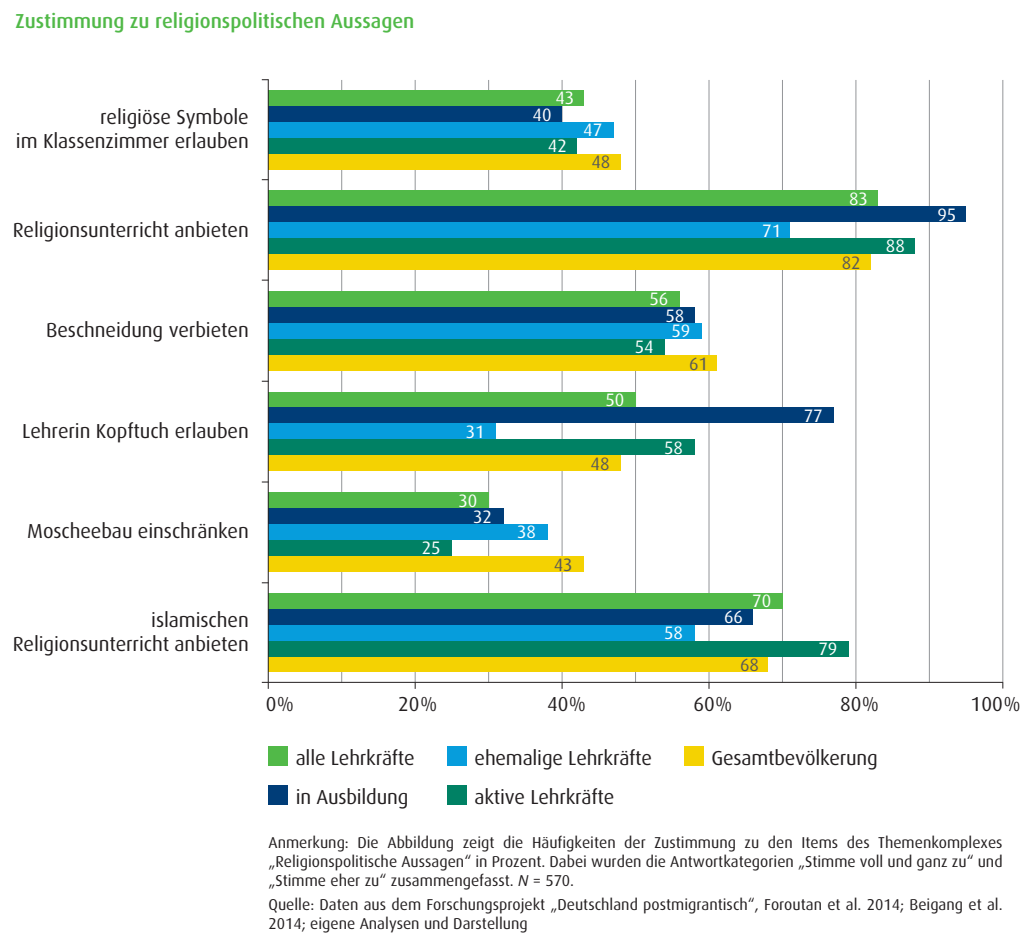
<style>
.page{position:relative;width:1034px;height:942px;background:#fff}
.page>*{position:absolute;margin:0;border:0;box-sizing:border-box;transform-origin:0 0}
.t1{font:20.25px/24.3px "Dax Turk";letter-spacing:-.005em;color:#231f20;text-align:right}
.t2{font:500 20.25px "Dax Turk";color:#51b948}
.t3{font:18px/15.8px "Dax Turk";color:#fff;text-align:center}
.t4{font:18px "Dax Turk";color:#57585a}
.t5{font:15.75px/18.9px "Dax Turk";color:#231f20;text-align:justify}
.s1{font-family:"Dax CE";font-style:italic}
</style>
<div class="page">
<div style="left:268px;top:746px;width:19px;height:20px;background:#51b948"></div>
<div style="left:447px;top:746px;width:19px;height:20px;background:#069ddc"></div>
<div style="left:684px;top:746px;width:19px;height:20px;background:#f4d202"></div>
<div style="left:268px;top:785px;width:19px;height:19px;background:#003d78"></div>
<div style="left:447px;top:785px;width:19px;height:19px;background:#008164"></div>
<hr style="left:709px;top:80px;width:1px;height:602px;background:#939598">
<hr style="left:855px;top:80px;width:1px;height:602px;background:#939598">
<hr style="left:782px;top:80px;width:1px;height:602px;background:#939598">
<hr style="left:929px;top:80px;width:1px;height:602px;background:#939598">
<hr style="left:562px;top:80px;width:1px;height:602px;background:#939598">
<hr style="left:635px;top:80px;width:1px;height:602px;background:#939598">
<hr style="left:415px;top:80px;width:1px;height:602px;background:#939598">
<hr style="left:488px;top:80px;width:1px;height:602px;background:#939598">
<hr style="left:341px;top:80px;width:1px;height:602px;background:#939598">
<hr style="left:1002px;top:80px;width:1px;height:602px;background:#939598">
<hr style="left:268px;top:682px;width:735px;height:1px;background:#231f20">
<svg style="left:262px;top:682px;width:7px;height:7px"></svg>
<div style="left:268px;top:592px;width:514px;height:16px;background:#51b948"></div>
<div style="left:268px;top:656px;width:500px;height:16px;background:#f4d202"></div>
<div style="left:268px;top:608px;width:485px;height:16px;background:#003d78"></div>
<div style="left:268px;top:624px;width:426px;height:16px;background:#069ddc"></div>
<div style="left:268px;top:640px;width:580px;height:16px;background:#008164"></div>
<div style="left:268px;top:492px;width:221px;height:16px;background:#51b948"></div>
<div style="left:268px;top:556px;width:316px;height:16px;background:#f4d202"></div>
<div style="left:268px;top:508px;width:235px;height:16px;background:#003d78"></div>
<div style="left:268px;top:524px;width:279px;height:16px;background:#069ddc"></div>
<div style="left:268px;top:540px;width:184px;height:16px;background:#008164"></div>
<div style="left:268px;top:391px;width:367px;height:16px;background:#51b948"></div>
<div style="left:268px;top:455px;width:353px;height:16px;background:#f4d202"></div>
<div style="left:268px;top:407px;width:566px;height:16px;background:#003d78"></div>
<div style="left:268px;top:423px;width:228px;height:16px;background:#069ddc"></div>
<div style="left:268px;top:439px;width:426px;height:16px;background:#008164"></div>
<div style="left:268px;top:291px;width:411px;height:16px;background:#51b948"></div>
<div style="left:268px;top:355px;width:448px;height:16px;background:#f4d202"></div>
<div style="left:268px;top:307px;width:426px;height:16px;background:#003d78"></div>
<div style="left:268px;top:323px;width:434px;height:16px;background:#069ddc"></div>
<div style="left:268px;top:339px;width:397px;height:16px;background:#008164"></div>
<div style="left:268px;top:190px;width:610px;height:16px;background:#51b948"></div>
<div style="left:268px;top:254px;width:602px;height:16px;background:#f4d202"></div>
<div style="left:268px;top:206px;width:698px;height:16px;background:#003d78"></div>
<div style="left:268px;top:222px;width:522px;height:16px;background:#069ddc"></div>
<div style="left:268px;top:238px;width:647px;height:16px;background:#008164"></div>
<div style="left:268px;top:90px;width:316px;height:16px;background:#51b948"></div>
<div style="left:268px;top:154px;width:353px;height:15px;background:#f4d202"></div>
<div style="left:268px;top:106px;width:294px;height:16px;background:#003d78"></div>
<div style="left:268px;top:122px;width:345px;height:16px;background:#069ddc"></div>
<div style="left:268px;top:138px;width:309px;height:16px;background:#008164"></div>
<hr style="left:268px;top:79px;width:1px;height:603px;background:#231f20">
<p class="t2" style="left:16px;top:10px;width:400px">Zustimmung zu religionspolitischen Aussagen</p>
<p class="t3" style="left:555px;top:90px;width:20px">43</p>
<p class="t1" style="left:16px;top:105px;width:234px">religiöse Symbole<br>im Klassenzimmer erlauben</p>
<p class="t3" style="left:533px;top:107px;width:20px">40</p>
<p class="t3" style="left:548px;top:138px;width:20px">42</p>
<p class="t3" style="left:583px;top:122px;width:20px">47</p>
<p class="t4" style="left:591px;top:152px;width:20px">48</p>
<p class="t3" style="left:849px;top:191px;width:20px">83</p>
<p class="t1" style="left:13px;top:218px;width:238px">Religionsunterricht anbieten</p>
<p class="t3" style="left:762px;top:223px;width:20px">71</p>
<p class="t3" style="left:886px;top:238px;width:20px">88</p>
<p class="t3" style="left:937px;top:207px;width:20px">95</p>
<p class="t4" style="left:842px;top:253px;width:20px">82</p>
<p class="t3" style="left:649px;top:291px;width:20px">56</p>
<p class="t1" style="left:46px;top:318px;width:204px">Beschneidung verbieten</p>
<p class="t3" style="left:635px;top:339px;width:20px">54</p>
<p class="t3" style="left:665px;top:307px;width:26px">58<br>59</p>
<p class="t4" style="left:689px;top:353px;width:20px">61</p>
<p class="t3" style="left:605px;top:392px;width:20px">50</p>
<p class="t1" style="left:22px;top:419px;width:228px">Lehrerin Kopftuch erlauben</p>
<p class="t3" style="left:466px;top:424px;width:20px">31</p>
<p class="t3" style="left:664px;top:440px;width:20px">58</p>
<p class="t3" style="left:804px;top:408px;width:20px">77</p>
<p class="t4" style="left:591px;top:454px;width:20px">48</p>
<p class="t3" style="left:458px;top:492px;width:20px">30</p>
<p class="t1" style="left:27px;top:519px;width:223px">Moscheebau einschränken</p>
<p class="t3" style="left:473px;top:509px;width:20px">32</p>
<p class="t3" style="left:517px;top:524px;width:20px">38</p>
<p class="t3" style="left:422px;top:540px;width:20px">25</p>
<p class="t4" style="left:554px;top:554px;width:20px">43</p>
<p class="t3" style="left:752px;top:593px;width:20px">70</p>
<p class="t1" style="left:13px;top:608px;width:238px">islamischen<br>Religionsunterricht anbieten</p>
<p class="t3" style="left:664px;top:625px;width:20px">58</p>
<p class="t3" style="left:724px;top:609px;width:20px">66</p>
<p class="t3" style="left:818px;top:641px;width:20px">79</p>
<p class="t4" style="left:740px;top:655px;width:20px">68</p>
<p class="t1" style="left:266px;top:692px;width:30px">0%</p>
<p class="t1" style="left:398px;top:692px;width:41px">20%</p>
<p class="t1" style="left:547px;top:692px;width:41px">40%</p>
<p class="t1" style="left:693px;top:692px;width:41px">60%</p>
<p class="t1" style="left:840px;top:692px;width:41px">80%</p>
<p class="t1" style="left:971px;top:692px;width:52px">100%</p>
<p class="t1" style="left:296px;top:746px;width:121px">alle Lehrkräfte</p>
<p class="t1" style="left:475px;top:746px;width:179px">ehemalige Lehrkräfte</p>
<p class="t1" style="left:711px;top:746px;width:168px">Gesamtbevölkerung</p>
<p class="t1" style="left:296px;top:784px;width:114px">in Ausbildung</p>
<p class="t1" style="left:475px;top:784px;width:141px">aktive Lehrkräfte</p>
<p class="t5" style="left:268px;top:833px;width:736px">Anmerkung: Die Abbildung zeigt die Häufigkeiten der Zustimmung zu den Items des Themenkomplexes „Religionspolitische Aussagen“ in Prozent. Dabei wurden die Antwortkategorien „Stimme voll und ganz zu“ und „Stimme eher zu“ zusammengefasst. <span class="s1">N</span> = 570.</p>
<p class="t5" style="left:268px;top:894px;width:736px">Quelle: Daten aus dem Forschungsprojekt „Deutschland postmigrantisch“, Foroutan et al. 2014; Beigang et al.<br>2014; eigene Analysen und Darstellung</p>
</div>
